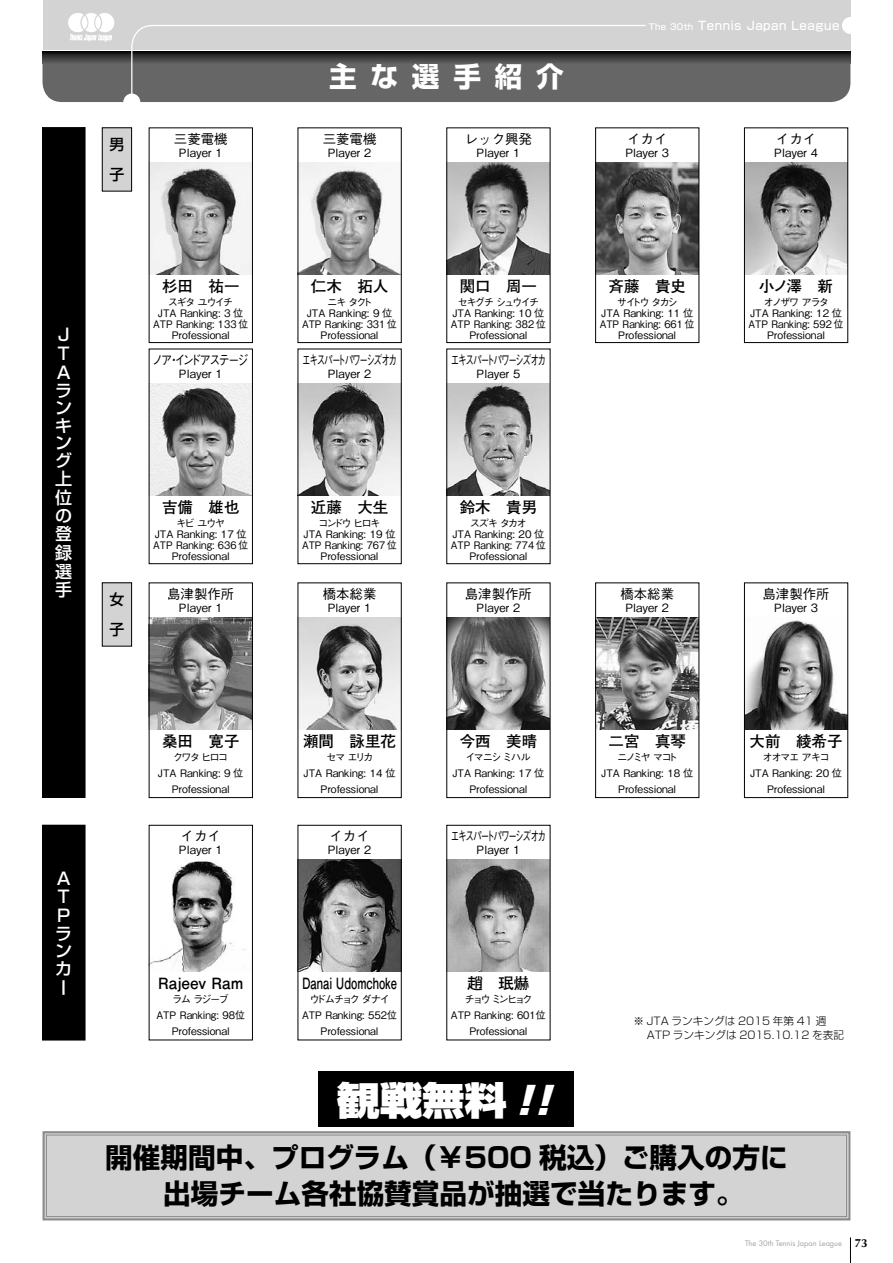
<style>
.page{position:relative;width:893px;height:1263px;background:#fff}
.page>*{position:absolute;margin:0;border:0;box-sizing:border-box;transform-origin:0 0}
.t1{font:38.25px "Shin Go Pr 6 N Ultra 90 pv RKSJ H";color:#fff;scale:1.11 1}
.t2{font:27.6px/36.2px "Shin Go Pr 6 N Bold 90 pv RKSJ H";color:#000;text-align:center}
.t3{font:27.6px "Shin Go Pr 6 N Bold 90 pv RKSJ H";letter-spacing:.5em;color:#fff}
.t4{font:16.95px/18.1px "Shin Go Pr 6 N Medium 90 pv RKSJ H";color:#fff}
.t5{font:15.45px "Futo Go B101 Pr 6 N Bold 90 pv RKSJ H";color:#000}
.t6{font:15.45px "Futo Go B101 Pr 6 N Bold 90 pv RKSJ H";color:#000;scale:.73 1}
.t7{font:14.85px/29.7px "Shin Go Pr 6 N Medium 90 pv RKSJ H";color:#000}
.t8{font:13.5px "Gothic BBB Pr 6 N Medium 90 pv RKSJ H";letter-spacing:-.1em;color:#000}
.t9{font:13.5px "Gothic BBB Pr 6 N Medium 90 pv RKSJ H";letter-spacing:-.145em;color:#000;scale:.64 1}
.t10{font:13.5px "Gothic BBB Pr 6 N Medium 90 pv RKSJ H";letter-spacing:-.17em;color:#000;scale:.82 1}
.t11{font:11.7px "Shin Go Pr 6 N Medium 90 pv RKSJ H";letter-spacing:.05em;color:#fff}
.t12{font:11.4px "Gothic BBB Pr 6 N Medium 90 pv RKSJ H";color:#000}
.t13{font:10.65px/13.8px "Shin Go Pro Light 90 pv RKSJ H";color:#000}
.t14{font:10.35px/10.9px "Gothic BBB Pr 6 N Medium 90 pv RKSJ H";color:#000;text-align:center}
.t15{font:7.5px "Futura";color:#a4a4a4}
.s1{font-size:8.55px}
.s2{font-style:italic}
.s3{font-family:"Optima";font-weight:700;font-size:11.7px;color:#000}
</style>
<div class="page">
<div style="left:43px;top:0;width:807px;height:51px;background:#d3d3d3"></div>
<svg style="left:43px;top:13px;width:807px;height:89px"></svg>
<svg style="left:850px;top:1237px;width:1px;height:26px"></svg>
<div style="left:102px;top:128px;width:30px;height:63px;background:#d3d3d3"></div>
<div style="left:102px;top:128px;width:30px;height:63px;border:1px solid #000"></div>
<div style="left:102px;top:583px;width:30px;height:63px;background:#d3d3d3"></div>
<div style="left:102px;top:583px;width:30px;height:63px;border:1px solid #000"></div>
<img style="left:151px;top:163px;width:100px;height:111px">
<div style="left:149px;top:128px;width:104px;height:215px;border:1px solid #000"></div>
<img style="left:300px;top:163px;width:100px;height:111px">
<div style="left:298px;top:128px;width:104px;height:215px;border:1px solid #000"></div>
<img style="left:300px;top:384px;width:100px;height:111px">
<div style="left:298px;top:349px;width:104px;height:215px;border:1px solid #000"></div>
<img style="left:151px;top:384px;width:100px;height:111px">
<div style="left:149px;top:349px;width:104px;height:215px;border:1px solid #000"></div>
<img style="left:448px;top:384px;width:100px;height:111px">
<img style="left:746px;top:163px;width:100px;height:111px">
<div style="left:744px;top:128px;width:104px;height:215px;border:1px solid #000"></div>
<img style="left:448px;top:163px;width:100px;height:111px">
<div style="left:446px;top:128px;width:104px;height:215px;border:1px solid #000"></div>
<img style="left:597px;top:163px;width:100px;height:111px">
<div style="left:595px;top:128px;width:104px;height:215px;border:1px solid #000"></div>
<img style="left:300px;top:618px;width:100px;height:111px">
<div style="left:298px;top:583px;width:104px;height:215px;border:1px solid #000"></div>
<img style="left:151px;top:618px;width:100px;height:111px">
<div style="left:149px;top:583px;width:104px;height:215px;border:1px solid #000"></div>
<img style="left:448px;top:618px;width:100px;height:111px">
<div style="left:446px;top:583px;width:104px;height:215px;border:1px solid #000"></div>
<img style="left:746px;top:620px;width:100px;height:109px">
<div style="left:744px;top:583px;width:104px;height:215px;border:1px solid #000"></div>
<img style="left:597px;top:618px;width:100px;height:111px">
<div style="left:595px;top:583px;width:104px;height:215px;border:1px solid #000"></div>
<img style="left:151px;top:861px;width:95px;height:110px">
<div style="left:149px;top:825px;width:104px;height:215px;border:1px solid #000"></div>
<img style="left:300px;top:860px;width:100px;height:111px">
<div style="left:298px;top:825px;width:104px;height:215px;border:1px solid #000"></div>
<img style="left:448px;top:860px;width:100px;height:111px">
<div style="left:446px;top:825px;width:104px;height:215px;border:1px solid #000"></div>
<div style="left:43px;top:128px;width:42px;height:669px;background:#000"></div>
<div style="left:42px;top:127px;width:43px;height:671px;border:1px solid #000"></div>
<div style="left:43px;top:825px;width:42px;height:215px;background:#000"></div>
<div style="left:42px;top:825px;width:43px;height:215px;border:1px solid #000"></div>
<div style="left:319px;top:1071px;width:255px;height:56px;background:#000"></div>
<svg style="left:42px;top:1131px;width:809px;height:90px;background:#cfcfcf"></svg>
<div style="left:46px;top:1135px;width:801px;height:82px;border:1px solid #8b8b8b"></div>
<h3 class="t7" style="left:109px;top:132px;width:16px">男子</h3>
<h3 class="t8" style="left:174px;top:133px;width:55px">三菱電機</h3>
<p class="t12" style="left:179px;top:148px;width:45px">Player 1</p>
<h2 class="t3" style="left:329px;top:66px;width:236px">主な選手紹介</h2>
<h3 class="t8" style="left:323px;top:133px;width:55px">三菱電機</h3>
<p class="t12" style="left:328px;top:148px;width:45px">Player 2</p>
<h3 class="t8" style="left:465px;top:133px;width:69px">レック興発</h3>
<p class="t12" style="left:477px;top:148px;width:45px">Player 1</p>
<p class="t11" style="left:649px;top:21px;width:192px"><span class="s1">The 30th</span> Tennis Japan League</p>
<h3 class="t8" style="left:627px;top:133px;width:42px">イカイ</h3>
<p class="t12" style="left:625px;top:148px;width:45px">Player 3</p>
<h3 class="t8" style="left:776px;top:133px;width:42px">イカイ</h3>
<p class="t12" style="left:774px;top:148px;width:45px">Player 4</p>
<h3 class="t4" style="left:55px;top:328px;width:18px">J<br>T<br>Aランキング上位の登録選手</h3>
<h3 class="t5" style="left:162px;top:281px;width:79px">杉田　祐一</h3>
<p class="t14" style="left:153px;top:298px;width:97px">スギタ ユウイチ<br>JTA Ranking: 3 位<br>ATP Ranking: 133 位<br>Professional</p>
<h3 class="t10" style="left:152px;top:355px;width:119px">ノア・インドアステージ</h3>
<p class="t12" style="left:179px;top:370px;width:45px">Player 1</p>
<h3 class="t7" style="left:109px;top:587px;width:16px">女子</h3>
<h3 class="t5" style="left:162px;top:502px;width:79px">吉備　雄也</h3>
<p class="t14" style="left:153px;top:519px;width:97px">キビ ユウヤ<br>JTA Ranking: 17 位<br>ATP Ranking: 636 位<br>Professional</p>
<h3 class="t8" style="left:167px;top:588px;width:69px">島津製作所</h3>
<p class="t12" style="left:179px;top:603px;width:45px">Player 1</p>
<h3 class="t5" style="left:311px;top:281px;width:79px">仁木　拓人</h3>
<p class="t14" style="left:302px;top:298px;width:97px">ニキ タクト<br>JTA Ranking: 9 位<br>ATP Ranking: 331 位<br>Professional</p>
<h3 class="t9" style="left:302px;top:355px;width:150px">エキスパートパワーシズオカ</h3>
<p class="t12" style="left:328px;top:370px;width:45px">Player 2</p>
<h3 class="t5" style="left:311px;top:502px;width:79px">近藤　大生</h3>
<p class="t14" style="left:302px;top:519px;width:97px">コンドウ ヒロキ<br>JTA Ranking: 19 位<br>ATP Ranking: 767 位<br>Professional</p>
<h3 class="t8" style="left:323px;top:588px;width:55px">橋本総業</h3>
<p class="t12" style="left:328px;top:603px;width:45px">Player 1</p>
<h3 class="t5" style="left:460px;top:281px;width:79px">関口　周一</h3>
<p class="t14" style="left:451px;top:298px;width:97px">セキグチ シュウイチ<br>JTA Ranking: 10 位<br>ATP Ranking: 382 位<br>Professional</p>
<h3 class="t9" style="left:451px;top:355px;width:150px">エキスパートパワーシズオカ</h3>
<p class="t12" style="left:477px;top:370px;width:45px">Player 5</p>
<h3 class="t5" style="left:460px;top:502px;width:79px">鈴木　貴男</h3>
<p class="t14" style="left:451px;top:519px;width:97px">スズキ タカオ<br>JTA Ranking: 20 位<br>ATP Ranking: 774 位<br>Professional</p>
<h3 class="t8" style="left:465px;top:588px;width:69px">島津製作所</h3>
<p class="t12" style="left:477px;top:603px;width:45px">Player 2</p>
<h3 class="t5" style="left:608px;top:281px;width:79px">斉藤　貴史</h3>
<p class="t14" style="left:600px;top:298px;width:97px">サイトウ タカシ<br>JTA Ranking: 11 位<br>ATP Ranking: 661 位<br>Professional</p>
<h3 class="t5" style="left:759px;top:281px;width:76px">小ノ澤　新</h3>
<p class="t14" style="left:749px;top:298px;width:97px">オノザワ アラタ<br>JTA Ranking: 12 位<br>ATP Ranking: 592 位<br>Professional</p>
<h3 class="t8" style="left:620px;top:588px;width:55px">橋本総業</h3>
<p class="t12" style="left:625px;top:603px;width:45px">Player 2</p>
<h3 class="t8" style="left:762px;top:588px;width:69px">島津製作所</h3>
<p class="t12" style="left:774px;top:603px;width:45px">Player 3</p>
<h3 class="t4" style="left:55px;top:871px;width:18px;text-align:justify">A T Pランカー</h3>
<h3 class="t5" style="left:162px;top:735px;width:79px">桑田　寛子</h3>
<p class="t14" style="left:158px;top:750px;width:87px;line-height:16.2px">クワタ ヒロコ<br>JTA Ranking: 9 位<br>Professional</p>
<h3 class="t8" style="left:181px;top:831px;width:42px">イカイ</h3>
<p class="t12" style="left:179px;top:846px;width:45px">Player 1</p>
<h3 class="t5" style="left:158px;top:978px;width:87px">Rajeev Ram</h3>
<p class="t14" style="left:156px;top:992px;width:90px;line-height:16.2px">ラム ラジーブ<br>ATP Ranking: 98位<br>Professional</p>
<h3 class="t5" style="left:303px;top:735px;width:94px">瀬間　詠里花</h3>
<p class="t14" style="left:304px;top:750px;width:94px;line-height:16.2px">セマ エリカ<br>JTA Ranking: 14 位<br>Professional</p>
<h3 class="t8" style="left:329px;top:831px;width:42px">イカイ</h3>
<p class="t12" style="left:328px;top:846px;width:45px">Player 2</p>
<h3 class="t6" style="left:302px;top:978px;width:132px">Danai Udomchoke</h3>
<p class="t14" style="left:302px;top:992px;width:97px;line-height:16.2px">ウドムチョク ダナイ<br>ATP Ranking: 552位<br>Professional</p>
<h3 class="t5" style="left:460px;top:735px;width:79px">今西　美晴</h3>
<p class="t14" style="left:452px;top:750px;width:94px;line-height:16.2px">イマニシ ミハル<br>JTA Ranking: 17 位<br>Professional</p>
<h3 class="t9" style="left:451px;top:831px;width:150px">エキスパートパワーシズオカ</h3>
<p class="t12" style="left:477px;top:846px;width:45px">Player 1</p>
<h3 class="t5" style="left:467px;top:978px;width:63px">趙　珉爀</h3>
<p class="t14" style="left:451px;top:992px;width:97px;line-height:16.2px">チョウ ミンヒョク<br>ATP Ranking: 601位<br>Professional</p>
<h3 class="t5" style="left:608px;top:735px;width:79px">二宮　真琴</h3>
<p class="t14" style="left:601px;top:750px;width:94px;line-height:16.2px">ニノミヤ マコト<br>JTA Ranking: 18 位<br>Professional</p>
<h3 class="t5" style="left:750px;top:735px;width:94px">大前　綾希子</h3>
<p class="t14" style="left:750px;top:750px;width:94px;line-height:16.2px">オオマエ アキコ<br>JTA Ranking: 20 位<br>Professional</p>
<p class="t13" style="left:647px;top:1016px;width:199px;text-indent:-13px">※ JTA ランキングは 2015 年第 41 週<br>ATP ランキングは 2015.10.12 を表記</p>
<h1 class="t1" style="left:337px;top:1087px;width:204px">観戦無料 <span class="s2">!!</span></h1>
<h2 class="t2" style="left:105px;top:1143px;width:684px">開催期間中、プログラム（￥500 税込）ご購入の方に出場チーム各社協賛賞品が抽選で当たります。</h2>
<p class="t15" style="left:745px;top:1239px;width:124px">The 30th Tennis Japan League <span class="s3">73</span></p>
</div>
